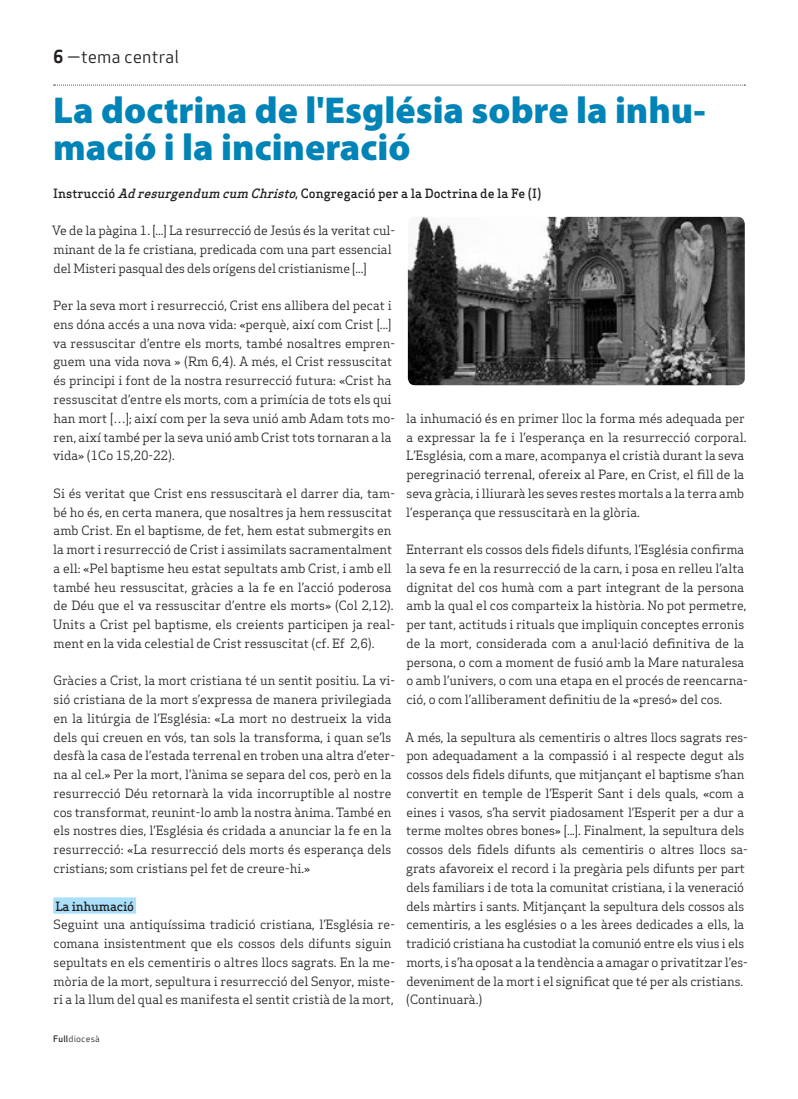
<style>
.page{position:relative;width:798px;height:1099px;background:#fff}
.page>*{position:absolute;margin:0;border:0;box-sizing:border-box;transform-origin:0 0}
.Titulars{font:900 37.5px/37.5px "Myriad Pro";color:#0083b6}
.Capçalera{font:17.5px "Apex Sans Book T";color:#231f20}
.Text_General{font:12.5px/18.8px "Apex Serif";color:#231f20}
.Autors{font:500 12.5px "Apex Serif";color:#231f20}
.Text_General-2{font:500 12.5px "Apex Serif";letter-spacing:-.02em;color:#231f20}
.Data_Peu{font:8.75px "Apex Sans Book T";letter-spacing:.02em;color:#231f20}
.s1{font-family:"Apex Sans Bold T"}
.s2{font-style:italic}
.s3{font-family:"Apex Sans Medium T"}
</style>
<div class="page">
<div style="left:53px;top:897px;width:83px;height:16px;background:#aae0f9"></div>
<img style="left:407px;top:217px;width:337px;height:168px">
<svg style="left:54px;top:85px;width:691px;height:1px"></svg>
<p class="Capçalera" style="left:53px;top:46px;width:127px"><span class="s1">6</span> —tema central</p>
<p class="Titulars" style="left:53px;top:90px;width:653px">La doctrina de l'Església sobre la inhu&shy;mació i la incineració</p>
<p class="Autors" style="left:53px;top:185px;width:489px">Instrucció <span class="s2">Adresurgendum cum Christo</span>, Congregació per a la Doctrina de la Fe (I)</p>
<p class="Text_General" style="left:52px;top:221px;width:344px">Ve de la pàgina 1. [...] La resurrecció de Jesús és la veritat cul&shy;minant de la fe cristiana, predicada com una part essencial del Misteri pasqual des dels orígens del cristianisme [...]</p>
<p class="Text_General" style="left:53px;top:296px;width:343px">Per la seva mort i resurrecció, Crist ens allibera del pecat i ens dóna accés a una nova vida: «perquè, així com Crist [...] va ressuscitar d’entre els morts, també nosaltres empren&shy;guem una vida nova » (Rm 6,4). A més, el Crist ressuscitat és principi i font de la nostra resurrecció futura: «Crist ha ressuscitat d’entre els morts, com a primícia de tots els qui han mort […]; així com per la seva unió amb Adam tots mo&shy;ren, així també per la seva unió amb Crist tots tornaran a la vida» (1Co 15,20-22).</p>
<p class="Text_General" style="left:53px;top:483px;width:343px">Si és veritat que Crist ens ressuscitarà el darrer dia, tam&shy;bé ho és, en certa manera, que nosaltres ja hem ressuscitat amb Crist. En el baptisme, de fet, hem estat submergits en la mort i resurrecció de Crist i assimilats sacramentalment a ell: «Pel baptisme heu estat sepultats amb Crist, i amb ell també heu ressuscitat, gràcies a la fe en l’acció poderosa de Déu que el va ressuscitar d’entre els morts» (Col 2,12).<br>Units a Crist pel baptisme, els creients participen ja real&shy;ment en la vida celestial de Crist ressuscitat (cf. Ef 2,6).</p>
<p class="Text_General" style="left:53px;top:671px;width:343px">Gràcies a Crist, la mort cristiana té un sentit positiu. La vi&shy;sió cristiana de la mort s’expressa de manera privilegiada en la litúrgia de l’Església: «La mort no destrueix la vida dels qui creuen en vós, tan sols la transforma, i quan se’ls desfà la casa de l’estada terrenal en troben una altra d’eter&shy;na al cel.» Per la mort, l’ànima se separa del cos, però en la resurrecció Déu retornarà la vida incorruptible al nostre cos transformat, reunint-lo amb la nostra ànima. També en els nostres dies, l’Església és cridada a anunciar la fe en la resurrecció: «La resurrecció dels morts és esperança dels cristians; som cristians pel fet de creure-hi.»</p>
<p class="Text_General-2" style="left:55px;top:898px;width:80px">La inhumació</p>
<p class="Text_General" style="left:53px;top:915px;width:343px">Seguint una antiquíssima tradició cristiana, l’Església re&shy;comana insistentment que els cossos dels difunts siguin sepultats en els cementiris o altres llocs sagrats. En la me&shy;mòria de la mort, sepultura i resurrecció del Senyor, miste&shy;ri a la llum del qual es manifesta el sentit cristià de la mort,</p>
<p class="Data_Peu" style="left:53px;top:1032px;width:48px"><span class="s3">Full</span>diocesà</p>
<p class="Text_General" style="left:406px;top:408px;width:341px">la inhumació és en primer lloc la forma més adequada per a expressar la fe i l’esperança en la resurrecció corporal.<br>L’Església, com a mare, acompanya el cristià durant la seva peregrinació terrenal, ofereix al Pare, en Crist, el fill de la seva gràcia, i lliurarà les seves restes mortals a la terra amb l’esperança que ressuscitarà en la glòria.</p>
<p class="Text_General" style="left:406px;top:540px;width:343px">Enterrant els cossos dels fidels difunts, l’Església confirma la seva fe en la resurrecció de la carn, i posa en relleu l’alta dignitat del cos humà com a part integrant de la persona amb la qual el cos comparteix la història. No pot permetre, per tant, actituds i rituals que impliquin conceptes erronis de la mort, considerada com a anul·lació definitiva de la persona, o com a moment de fusió amb la Mare naturalesa o amb l’univers, o com una etapa en el procés de reencarna&shy;ció, o com l’alliberament definitiu de la «presó» del cos.</p>
<p class="Text_General" style="left:405px;top:727px;width:343px">A més, la sepultura als cementiris o altres llocs sagrats res&shy;pon adequadament a la compassió i al respecte degut als cossos dels fidels difunts, que mitjançant el baptisme s’han convertit en temple de l’Esperit Sant i dels quals, «com a eines i vasos, s’ha servit piadosament l’Esperit per a dur a terme moltes obres bones» [...]. Finalment, la sepultura dels cossos dels fidels difunts als cementiris o altres llocs sa&shy;grats afavoreix el record i la pregària pels difunts per part dels familiars i de tota la comunitat cristiana, i la veneració dels màrtirs i sants. Mitjançant la sepultura dels cossos als cementiris, a les esglésies o a les àrees dedicades a ells, la tradició cristiana ha custodiat la comunió entre els vius i els morts, i s’ha oposat a la tendència a amagar o privatitzar l’es&shy;deveniment de la mort i el significat que té per als cristians.</p>
<p class="Text_General" style="left:406px;top:990px;width:78px">(Continuarà.)</p>
</div>
